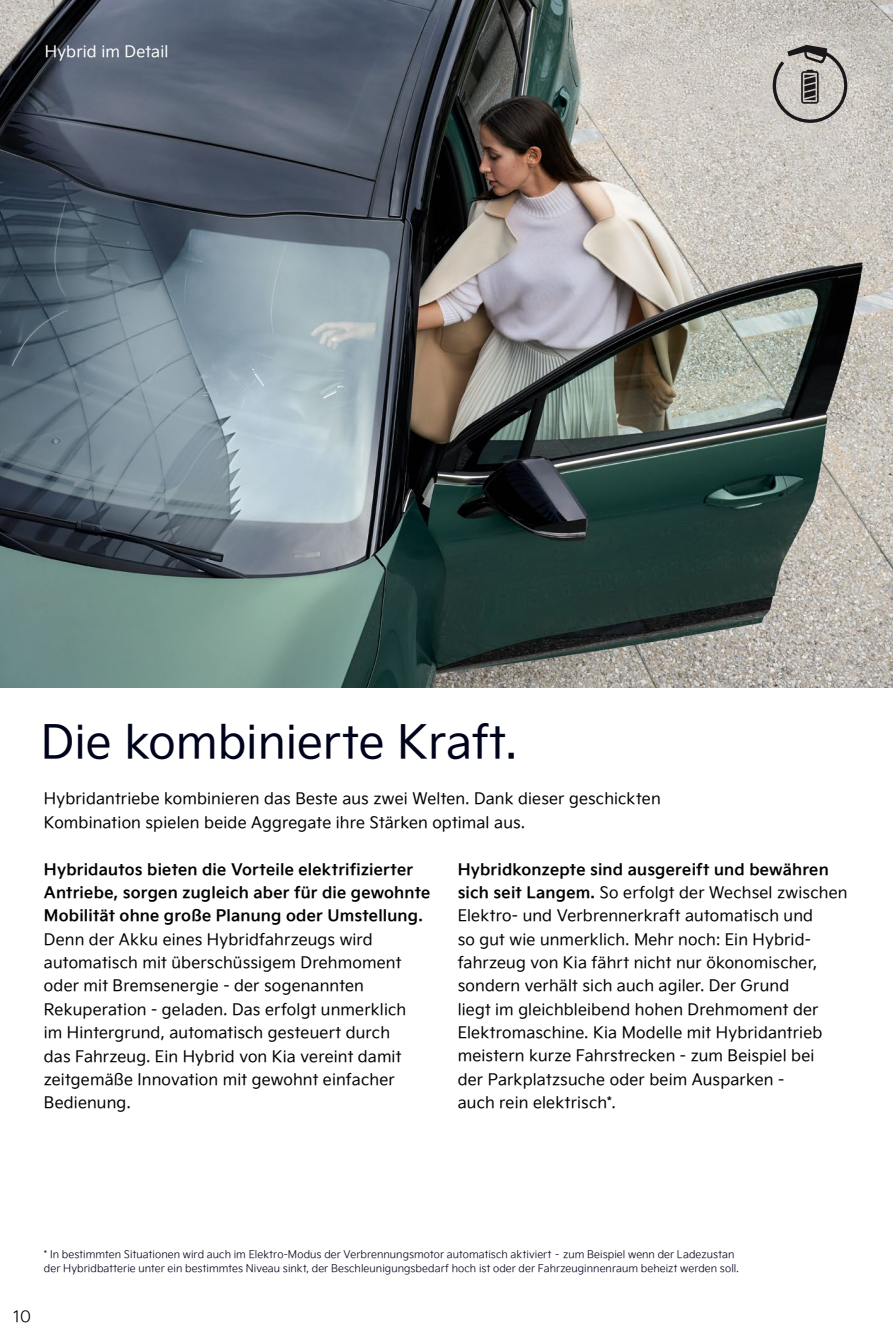
<style>
.page{position:relative;width:893px;height:1340px;background:#fff}
.page>*{position:absolute;margin:0;border:0;box-sizing:border-box;transform-origin:0 0}
.t1{font:45.5px "Kia Signature OTF Regular";color:#00031c}
.t2{font:15.75px/23.3px "Kia Signature OTF Regular";letter-spacing:.01em;color:#000}
.t3{font:15.75px/23.3px "Kia Signature OTF Bold";letter-spacing:.015em;color:#000}
.t4{font:15.75px "Kia Signature OTF Regular";letter-spacing:.01em;color:#fff}
.t5{font:15.75px "Kia Signature OTF Light";color:#000}
.t6{font:10.5px/14px "Kia Signature OTF Light";letter-spacing:.01em;color:#00031c}
.s1{font-family:"Kia Signature OTF Bold"}
</style>
<div class="page">
<img style="left:0;top:0;width:893px;height:687px">
<svg style="left:771px;top:45px;width:78px;height:79px;background:#a9a4a0"></svg>
<p class="t4" style="left:45px;top:39px;width:125px">Hybrid im Detail</p>
<h1 class="t1" style="left:41px;top:708px;width:477px">Die kombinierte Kraft.</h1>
<p class="t2" style="left:44px;top:786px;width:618px">Hybridantriebe kombinieren das Beste aus zwei Welten. Dank dieser geschickten<br>Kombination spielen beide Aggregate ihre Stärken optimal aus.</p>
<p class="t3" style="left:44px;top:856px;width:388px">Hybridautos bieten die Vorteile elektrifizierter<br>Antriebe, sorgen zugleich aber für die gewohnte<br>Mobilität ohne große Planung oder Umstellung.</p>
<p class="t2" style="left:44px;top:926px;width:364px">Denn der Akku eines Hybridfahrzeugs wird automatisch mit überschüssigem Drehmoment oder mit Bremsenergie - der sogenannten Rekuperation - geladen. Das erfolgt unmerklich im Hintergrund, automatisch gesteuert durch das Fahrzeug. Ein Hybrid von Kia vereint damit zeitgemäße Innovation mit gewohnt einfacher Bedienung.</p>
<p class="t3" style="left:458px;top:856px;width:373px">Hybridkonzepte sind ausgereift und bewähren</p>
<p class="t2" style="left:458px;top:879px;width:391px"><span class="s1">sich seit Langem.</span> So erfolgt der Wechsel zwischen Elektro- und Verbrennerkraft automatisch und<br>so gut wie unmerklich. Mehr noch: Ein Hybrid&shy;fahrzeug von Kia fährt nicht nur ökonomischer, sondern verhält sich auch agiler. Der Grund<br>liegt im gleichbleibend hohen Drehmoment der Elektromaschine. Kia Modelle mit Hybridantrieb meistern kurze Fahrstrecken - zum Beispiel bei<br>der Parkplatzsuche oder beim Ausparken -<br>auch rein elektrisch*.</p>
<p class="t6" style="left:44px;top:1246px;width:696px">* In bestimmten Situationen wird auch im Elektro-Modus der Verbrennungsmotor automatisch aktiviert – zum Beispiel wenn der Ladezustan der Hybridbatterie unter ein bestimmtes Niveau sinkt, der Beschleunigungsbedarf hoch ist oder der Fahrzeuginnenraum beheizt werden soll.</p>
<p class="t5" style="left:13px;top:1305px;width:19px">10</p>
</div>
